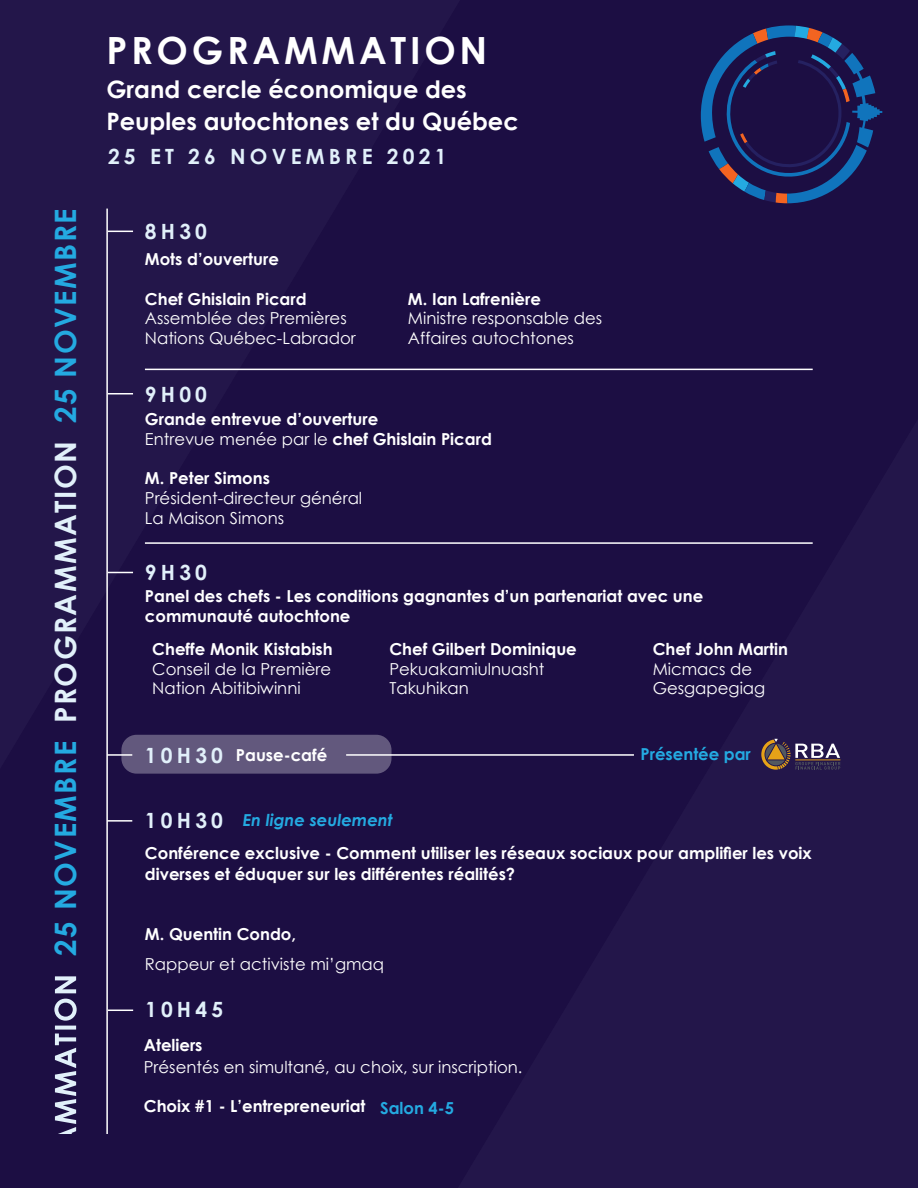
<style>
.page{position:relative;width:918px;height:1188px;background:#1c0e43}
.page>*{position:absolute;margin:0;border:0;box-sizing:border-box;transform-origin:0 0}
.t1{font:700 37.5px "Century Gothic";letter-spacing:.1em;color:#fff}
.t2{font:700 29.55px "Century Gothic";letter-spacing:.05em;color:#24aae1}
.t3{font:700 29.55px "Century Gothic";letter-spacing:.05em;color:#e1f0fa}
.t4{font:700 24px/32.4px "Century Gothic";color:#fff}
.t5{font:700 21px "Century Gothic";letter-spacing:.2em;color:#e1f0fa}
.t6{font:700 16.5px/19.8px "Century Gothic";color:#fff}
.t7{font:16.5px/19.8px "Century Gothic";color:#fff}
.t8{font:700 16.5px "Century Gothic";color:#24aae1}
.t9{font:italic 700 16.5px "Century Gothic";color:#24aae1}
.s1{font-weight:700}
</style>
<div class="page">
<hr style="left:145px;top:369px;width:668px;height:1px;background:#fff">
<hr style="left:145px;top:542px;width:668px;height:2px;background:#fff">
<div style="left:121px;top:735px;width:271px;height:39px;background:#62587d;border-radius:15px"></div>
<hr style="left:107px;top:754px;width:25px;height:2px;background:#fff">
<hr style="left:346px;top:754px;width:288px;height:2px;background:#fff">
<svg style="left:54px;top:976px;width:23px;height:158px"></svg>
<svg style="left:701px;top:25px;width:181px;height:178px"></svg>
<hr style="left:106px;top:209px;width:2px;height:925px;background:#fff">
<svg style="left:108px;top:231px;width:25px;height:1px"></svg>
<svg style="left:108px;top:393px;width:25px;height:1px"></svg>
<svg style="left:108px;top:572px;width:25px;height:1px"></svg>
<svg style="left:108px;top:1010px;width:25px;height:1px"></svg>
<svg style="left:761px;top:739px;width:79px;height:31px"></svg>
<hr style="left:107px;top:820px;width:25px;height:2px;background:#fff">
<p class="t2" style="left:43px;top:423px;width:216px;rotate:-90deg">25 NOVEMBRE</p>
<p class="t3" style="left:43px;top:723px;width:283px;rotate:-90deg">PROGRAMMATION</p>
<p class="t2" style="left:43px;top:956px;width:216px;rotate:-90deg">25 NOVEMBRE</p>
<p class="t1" style="left:106px;top:22px;width:382px">PROGRAMMATION</p>
<p class="t4" style="left:106px;top:72px;width:414px">Grand cercle économique des<br>Peuples autochtones et du Québec</p>
<p class="t5" style="left:108px;top:141px;width:340px">25 ET 26 NOVEMBRE 2021</p>
<p class="t5" style="left:145px;top:216px;width:64px">8H30</p>
<p class="t6" style="left:145px;top:248px;width:135px">Mots d’ouverture</p>
<p class="t6" style="left:145px;top:288px;width:163px">Chef Ghislain Picard</p>
<p class="t7" style="left:145px;top:308px;width:212px">Assemblée des Premières<br>Nations Québec-Labrador</p>
<p class="t5" style="left:145px;top:379px;width:64px">9H00</p>
<p class="t6" style="left:408px;top:288px;width:134px">M. Ian Lafrenière</p>
<p class="t7" style="left:408px;top:308px;width:196px">Ministre responsable des<br>Affaires autochtones</p>
<p class="t6" style="left:145px;top:408px;width:235px">Grande entrevue d’ouverture</p>
<p class="t7" style="left:145px;top:428px;width:348px">Entrevue menée par le <span class="s1">chef Ghislain Picard</span></p>
<p class="t6" style="left:145px;top:468px;width:127px">M. Peter Simons</p>
<p class="t7" style="left:145px;top:488px;width:219px">Président-directeur général</p>
<p class="t7" style="left:145px;top:508px;width:141px">La Maison Simons</p>
<p class="t5" style="left:145px;top:556px;width:64px">9H30</p>
<p class="t6" style="left:145px;top:585px;width:560px">Panel des chefs - Les conditions gagnantes d’un partenariat avec une communauté autochtone</p>
<p class="t6" style="left:152px;top:638px;width:182px">Cheffe Monik Kistabish</p>
<p class="t7" style="left:152px;top:659px;width:180px">Conseil de la Première<br>Nation Abitibiwinni</p>
<p class="t5" style="left:145px;top:739px;width:80px">10H30</p>
<p class="t6" style="left:236px;top:745px;width:93px">Pause-café</p>
<p class="t6" style="left:389px;top:638px;width:189px">Chef Gilbert Dominique</p>
<p class="t7" style="left:389px;top:659px;width:157px">Pekuakamiulnuasht<br>Takuhikan</p>
<p class="t6" style="left:653px;top:638px;width:137px">Chef John Martin</p>
<p class="t7" style="left:653px;top:659px;width:114px">Micmacs de<br>Gesgapegiag</p>
<p class="t8" style="left:641px;top:742px;width:112px">Présentée par</p>
<p class="t5" style="left:145px;top:804px;width:80px">10H30</p>
<p class="t9" style="left:243px;top:808px;width:152px">En ligne seulement</p>
<p class="t6" style="left:145px;top:842px;width:668px;line-height:21px">Conférence exclusive - Comment utiliser les réseaux sociaux pour amplifier les voix diverses et éduquer sur les différentes réalités?</p>
<p class="t6" style="left:145px;top:923px;width:153px">M. Quentin Condo,</p>
<p class="t7" style="left:145px;top:954px;width:241px">Rappeur et activiste mi’gmaq</p>
<p class="t5" style="left:145px;top:994px;width:80px">10H45</p>
<p class="t6" style="left:144px;top:1034px;width:60px">Ateliers</p>
<p class="t7" style="left:144px;top:1057px;width:380px">Présentés en simultané, au choix, sur inscription.</p>
<p class="t6" style="left:144px;top:1095px;width:223px">Choix #1 - L’entrepreneuriat</p>
<p class="t8" style="left:380px;top:1095px;width:75px">Salon 4-5</p>
</div>
